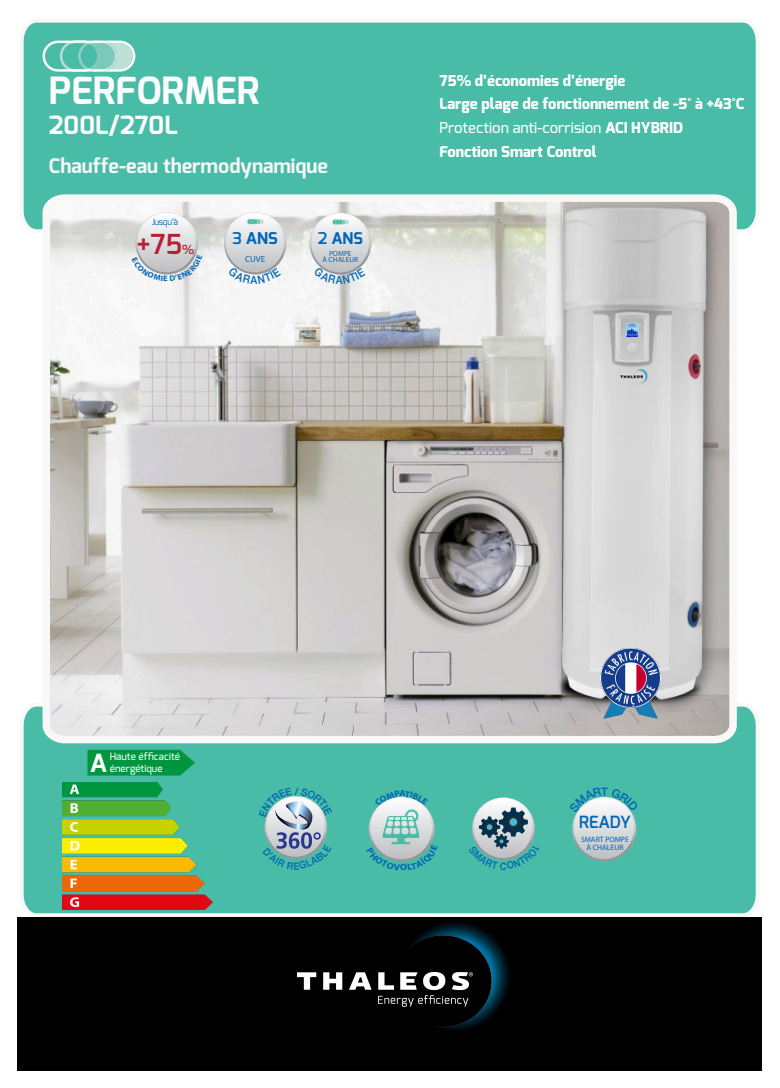
<style>
.page{position:relative;width:780px;height:1088px;background:#fff}
.page>*{position:absolute;margin:0;border:0;box-sizing:border-box;transform-origin:0 0}
.t1{font:700 37.5px "Exo";color:#fcfcfc}
.t2{font:600 27.5px "Exo";color:#b61f34}
.t3{font:700 25px "Exo";color:#fcfcfc}
.t4{font:700 20px "Exo";color:#f7f7f8}
.t5{font:600 16.88px "Exo";color:#0166b3}
.t6{font:700 16.25px "Exo";color:#0166b3}
.t7{font:700 16.12px "Exo";color:#0166b3}
.t8{font:800 15px "Exo";color:#fff}
.t9{font:500 15px "Exo";color:#fff}
.t10{font:500 11.62px "Helvetica Neue";color:#0166b3}
.t11{font:500 11.25px "Helvetica Neue";color:#0166b3;scale:.91 1}
.t12{font:500 11.12px "Helvetica Neue";color:#0166b3;scale:.91 1}
.t13{font:500 10px "Exo";color:#fcfcfc}
.t14{font:8.75px "Exo";letter-spacing:-.045em;color:#0166b3}
.t15{font:8.75px "Myriad Pro";color:#0166b3}
.t16{font:7.75px/7.8px "Myriad Pro";color:#0166b3;text-align:center}
.t17{font:7.5px/6.2px "Myriad Pro";color:#0166b3;text-align:center}
.s1{font-size:12.5px}
.s2{font-weight:600}
.s3{font-weight:800}
</style>
<div class="page">
<div style="left:23px;top:706px;width:733px;height:208px;background:#48bca6"></div>
<div style="left:23px;top:22px;width:733px;height:208px;background:#48bca6"></div>
<svg style="left:39px;top:191px;width:701px;height:556px"></svg>
<div style="left:18px;top:917px;width:744px;height:153px;background:#000001"></div>
<img style="left:298px;top:923px;width:211px;height:106px">
<svg style="left:43px;top:41px;width:92px;height:31px;background:#88d0c1"></svg>
<img style="left:579px;top:632px;width:102px;height:99px">
<svg style="left:87px;top:750px;width:108px;height:24px;background:#049846"></svg>
<img style="left:63px;top:774px;width:157px;height:136px">
<svg style="left:366px;top:790px;width:72px;height:80px;background:#8fcac0"></svg>
<svg style="left:259px;top:787px;width:73px;height:83px;background:#7fbbb8"></svg>
<svg style="left:468px;top:797px;width:72px;height:73px;background:#77b0ac"></svg>
<svg style="left:569px;top:787px;width:69px;height:74px;background:#a3cec7"></svg>
<svg style="left:224px;top:212px;width:62px;height:72px"></svg>
<svg style="left:309px;top:213px;width:62px;height:71px"></svg>
<svg style="left:132px;top:212px;width:70px;height:69px"></svg>
<p class="t1" style="left:49px;top:66px;width:212px">PERFORMER</p>
<p class="t3" style="left:49px;top:108px;width:130px">200L/270L</p>
<p class="t4" style="left:49px;top:153px;width:281px">Chauffe-eau thermodynamique</p>
<p class="t14" style="left:152px;top:216px;width:28px">Jusqu’à</p>
<p class="t2" style="left:137px;top:227px;width:59px">+75<span class="s1">%</span></p>
<p class="t6" style="left:232px;top:227px;width:47px"><span class="s2">3</span> ANS</p>
<p class="t15" style="left:245px;top:254px;width:21px">CUVE</p>
<p class="t11" style="left:250px;top:271px;width:9px">A</p>
<p class="t7" style="left:318px;top:228px;width:46px"><span class="s2">2</span> ANS</p>
<p class="t17" style="left:322px;top:250px;width:37px">POMPE<br>À CHALEUR</p>
<p class="t12" style="left:335px;top:271px;width:9px">A</p>
<p class="t8" style="left:439px;top:71px;width:187px">75% d’économies d’énergie</p>
<p class="t8" style="left:439px;top:94px;width:306px">Large plage de fonctionnement de -5° à +43°C</p>
<p class="t9" style="left:439px;top:118px;width:245px">Protection anti-corrision <span class="s3">ACI HYBRID</span></p>
<p class="t8" style="left:439px;top:142px;width:159px">Fonction Smart Control</p>
<p class="t13" style="left:110px;top:750px;width:72px">Haute éfficacité</p>
<p class="t3" style="left:90px;top:746px;width:19px">A</p>
<p class="t13" style="left:110px;top:762px;width:54px">énergétique</p>
<p class="t10" style="left:601px;top:782px;width:8px">T</p>
<p class="t5" style="left:579px;top:811px;width:53px">READY</p>
<p class="t16" style="left:581px;top:836px;width:49px">SMART POMPE<br>À CHALEUR</p>
</div>
